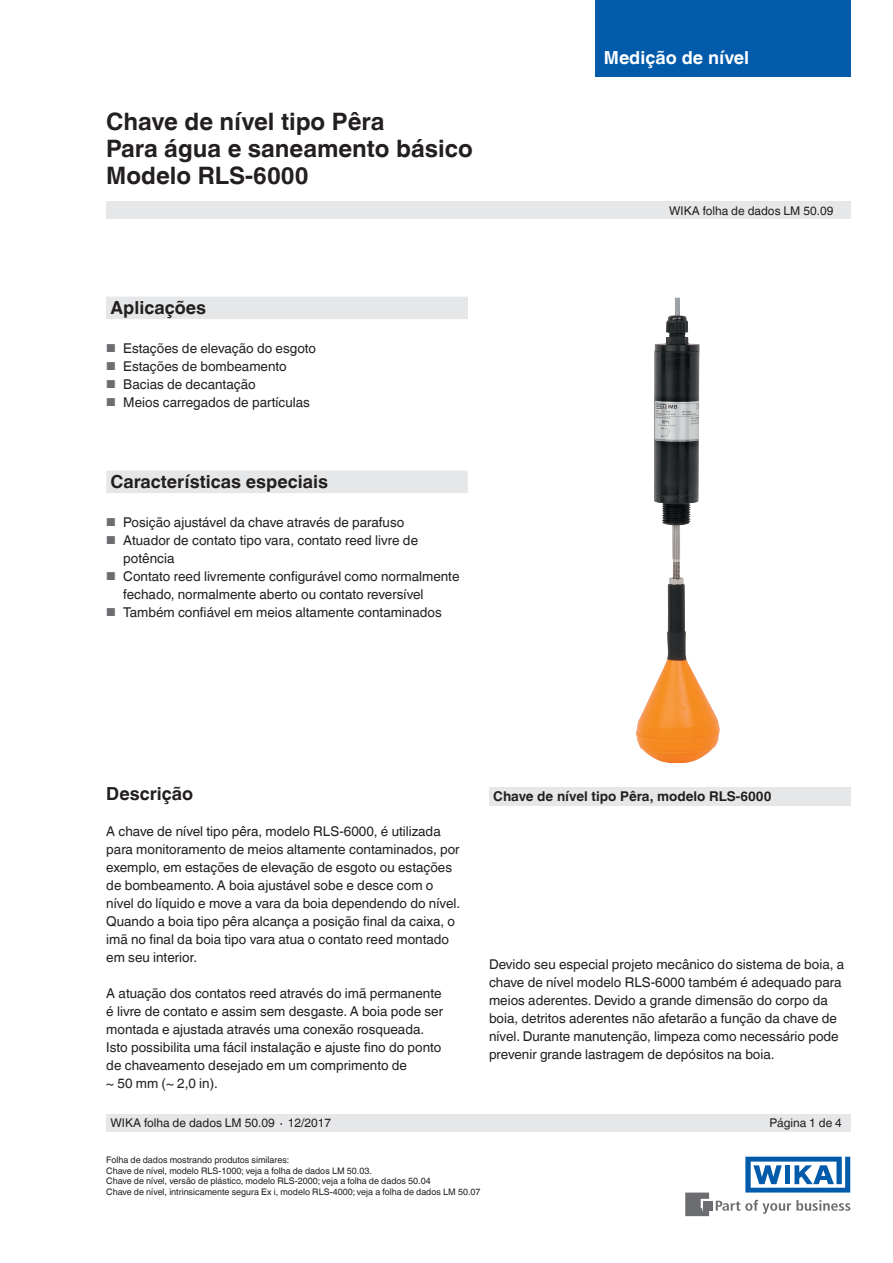
<style>
.page{position:relative;width:893px;height:1263px;background:#fff}
.page>*{position:absolute;margin:0;border:0;box-sizing:border-box;transform-origin:0 0}
.Headline{font:700 24px "Helvetica World";color:#231f20}
.Subheadline1_grey_fi{font:700 18px "Helvetica World";color:#231f20}
.Tables_-_Headline{font:700 18px "Helvetica World";color:#fff}
.Subheadline1{font:700 18px "Helvetica World";color:#231f20}
.Running_text{font:13.5px/18px "Helvetica World";color:#231f20}
.Subheadline2{font:700 13.5px "Helvetica World";color:#231f20}
.Small_text{font:12px "Helvetica World";color:#231f20}
.Footnotes{font:9px "Helvetica World";color:#231f20}
.s1{font-size:11.55px;color:#6c6d70}
</style>
<div class="page">
<svg style="left:716px;top:1200px;width:134px;height:14px"></svg>
<div style="left:703px;top:1201px;width:9px;height:9px;background:#6c6d70"></div>
<svg style="left:685px;top:1192px;width:24px;height:24px"></svg>
<svg style="left:745px;top:1157px;width:105px;height:35px"></svg>
<div style="left:106px;top:202px;width:744px;height:17px;background:#e6e7e9"></div>
<div style="left:106px;top:1114px;width:744px;height:17px;background:#e6e7e9"></div>
<div style="left:489px;top:787px;width:361px;height:19px;background:#e6e7e9"></div>
<div style="left:106px;top:297px;width:362px;height:22px;background:#e6e7e9"></div>
<div style="left:106px;top:471px;width:362px;height:22px;background:#e6e7e9"></div>
<div style="left:595px;top:0;width:255px;height:77px;background:#015aaa"></div>
<img style="left:636px;top:298px;width:84px;height:465px">
<p class="Headline" style="left:106px;top:108px;width:280px">Chave de nível tipo Pêra</p>
<p class="Headline" style="left:106px;top:135px;width:368px">Para água e saneamento básico</p>
<p class="Headline" style="left:106px;top:162px;width:204px">Modelo RLS-6000</p>
<p class="Subheadline1_grey_fi" style="left:111px;top:297px;width:97px">Aplicações</p>
<p class="Running_text" style="left:106px;top:339px;width:211px"><span class="s1">■</span> Estações de elevação do esgoto</p>
<p class="Running_text" style="left:106px;top:357px;width:182px"><span class="s1">■</span> Estações de bombeamento</p>
<p class="Running_text" style="left:106px;top:375px;width:151px"><span class="s1">■</span> Bacias de decantação</p>
<p class="Running_text" style="left:106px;top:393px;width:205px"><span class="s1">■</span> Meios carregados de partículas</p>
<p class="Subheadline1_grey_fi" style="left:111px;top:471px;width:219px">Características especiais</p>
<p class="Running_text" style="left:106px;top:513px;width:300px"><span class="s1">■</span> Posição ajustável da chave através de parafuso</p>
<p class="Running_text" style="left:123px;top:531px;width:296px;text-indent:-17px"><span class="s1">■</span> Atuador de contato tipo vara, contato reed livre de potência</p>
<p class="Running_text" style="left:123px;top:567px;width:338px;text-indent:-17px"><span class="s1">■</span> Contato reed livremente configurável como normalmente fechado, normalmente aberto ou contato reversível</p>
<p class="Running_text" style="left:106px;top:603px;width:337px"><span class="s1">■</span> Também confiável em meios altamente contaminados</p>
<p class="Tables_-_Headline" style="left:604px;top:47px;width:147px">Medição de nível</p>
<p class="Small_text" style="left:669px;top:204px;width:166px">WIKA folha de dados LM 50.09</p>
<p class="Subheadline1" style="left:106px;top:784px;width:88px">Descrição</p>
<p class="Running_text" style="left:106px;top:823px;width:355px">A chave de nível tipo pêra, modelo RLS-6000, é utilizada para monitoramento de meios altamente contaminados, por exemplo, em estações de elevação de esgoto ou estações de bombeamento. A boia ajustável sobe e desce com o nível do líquido e move a vara da boia dependendo do nível.<br>Quando a boia tipo pêra alcança a posição final da caixa, o imã no final da boia tipo vara atua o contato reed montado em seu interior.</p>
<p class="Running_text" style="left:106px;top:985px;width:338px">A atuação dos contatos reed através do imã permanente é livre de contato e assim sem desgaste. A boia pode ser montada e ajustada através uma conexão rosqueada.<br>Isto possibilita uma fácil instalação e ajuste fino do ponto de chaveamento desejado em um comprimento de<br>~ 50 mm (~ 2,0 in).</p>
<p class="Subheadline2" style="left:493px;top:789px;width:280px">Chave de nível tipo Pêra, modelo RLS-6000</p>
<p class="Running_text" style="left:489px;top:955px;width:357px">Devido seu especial projeto mecânico do sistema de boia, a chave de nível modelo RLS-6000 também é adequado para meios aderentes. Devido a grande dimensão do corpo da boia, detritos aderentes não afetarão a função da chave de nível. Durante manutenção, limpeza como necessário pode prevenir grande lastragem de depósitos na boia.</p>
<p class="Small_text" style="left:111px;top:1116px;width:222px">WIKA folha de dados LM 50.09 ∙ 12/2017</p>
<p class="Small_text" style="left:769px;top:1116px;width:74px">Página 1 de 4</p>
<p class="Footnotes" style="left:106px;top:1155px;width:185px">Folha de dados mostrando produtos similares:</p>
<p class="Footnotes" style="left:106px;top:1165px;width:267px">Chave de nível, modelo RLS-1000; veja a folha de dados LM 50.03.</p>
<p class="Footnotes" style="left:106px;top:1176px;width:326px">Chave de nível, versão de plástico, modelo RLS-2000; veja a folha de dados 50.04</p>
<p class="Footnotes" style="left:106px;top:1186px;width:376px">Chave de nível, intrinsicamente segura Ex i, modelo RLS-4000; veja a folha de dados LM 50.07</p>
</div>
